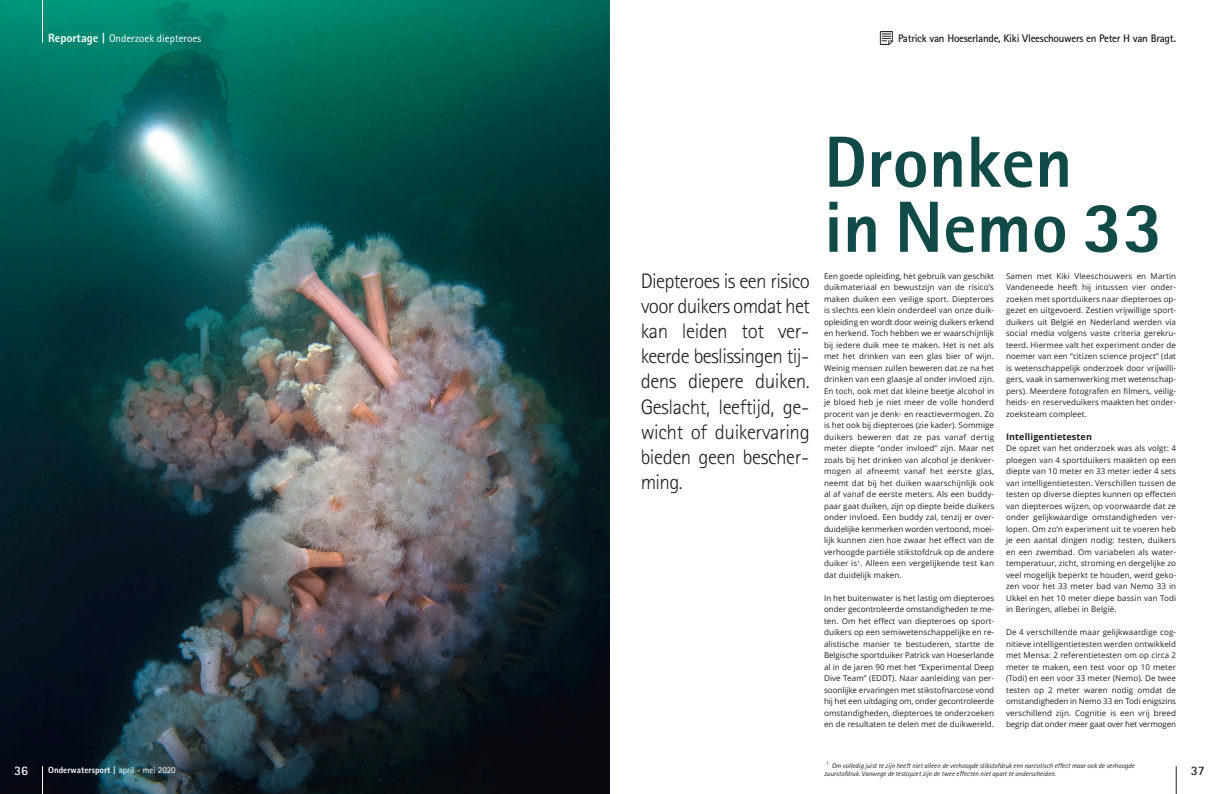
<style>
.page{position:relative;width:1219px;height:794px;background:#fff}
.page>*{position:absolute;margin:0;border:0;box-sizing:border-box;transform-origin:0 0}
.t1{font:800 72.5px/65px "Rotis Sans Serif";color:#104b49}
.t2{font:300 21px/25.2px "Rotis Sans Serif";letter-spacing:-.02em;color:#231f20;text-align:justify}
.t3{font:700 13px "Rotis Sans Serif";color:#fff}
.t4{font:700 13px "Rotis Sans Serif";color:#231f20}
.t5{font:700 11px "Rotis Sans Serif";letter-spacing:-.025em;color:#231f20}
.t6{font:11px "Rotis Sans Serif";color:#fff}
.t7{font:800 9px "Rotis Sans Serif";color:#fff}
.t8{font:700 9px "Open Sans";letter-spacing:.015em;color:#231f20}
.t9{font:8px/11.5px "Open Sans";letter-spacing:.01em;color:#231f20;text-align:justify}
.t10{font:italic 7px/8.5px "Rotis Sans Serif";color:#231f20}
.s1{font-weight:800;font-size:12px}
.s2{font-weight:400}
</style>
<div class="page">
<img style="left:0;top:0;width:609px;height:794px">
<hr style="left:42px;top:0;width:1px;height:43px;background:#fff">
<svg style="left:1176px;top:766px;width:1px;height:28px"></svg>
<img style="left:880px;top:31px;width:13px;height:14px">
<svg style="left:42px;top:766px;width:1px;height:28px"></svg>
<h3 class="t6" style="left:48px;top:32px;width:155px"><span class="s1">Reportage |</span> Onderzoek diepteroes</h3>
<h3 class="t5" style="left:898px;top:32px;width:279px">Patrick van Hoeserlande, Kiki Vleeschouwers en Peter H van Bragt.</h3>
<h2 class="t2" style="left:641px;top:268px;width:171px">Diepteroes is een risico voor duikers omdat het kan leiden tot ver&shy;keerde beslissingen tij&shy;dens diepere duiken.<br>Geslacht, leeftijd, ge&shy;wicht of duikervaring bieden geen bescher&shy;ming.</h2>
<h1 class="t1" style="left:824px;top:129px;width:340px">Dronken<br>in Nemo 33</h1>
<p class="t9" style="left:824px;top:270px;width:172px">Een goede opleiding, het gebruik van geschikt duikmateriaal en bewustzijn van de risico’s maken duiken een veilige sport. Diepteroes is slechts een klein onderdeel van onze duik - opleiding en wordt door weinig duikers erkend en herkend. Toch hebben we er waarschijnlijk bij iedere duik mee te maken. Het is net als met het drinken van een glas bier of wijn.<br>Weinig mensen zullen beweren dat ze na het drinken van een glaasje al onder invloed zijn.<br>En toch, ook met dat kleine beetje alcohol in je bloed heb je niet meer de volle honderd procent van je denk- en reactievermogen. Zo is het ook bij diepteroes (zie kader). Sommige duikers beweren dat ze pas vanaf dertig meter diepte “onder invloed” zijn. Maar net zoals bij het drinken van alcohol je denkver&shy;mogen al afneemt vanaf het eerste glas, neemt dat bij het duiken waarschijnlijk ook al af vanaf de eerste meters. Als een buddy&shy;paar gaat duiken, zijn op diepte beide duikers onder invloed. Een buddy zal, tenzij er over&shy;duidelijke kenmerken worden vertoond, moei&shy;lijk kunnen zien hoe zwaar het effect van de verhoogde partiële stikstofdruk op de andere duiker is<sup>1</sup>. Alleen een vergelijkende test kan dat duidelijk maken.</p>
<p class="t9" style="left:824px;top:592px;width:172px">In het buitenwater is het lastig om diepteroes onder gecontroleerde omstandigheden te me&shy;ten. Om het effect van diepteroes op sport&shy;duikers op een semiwetenschappelijke en re&shy;alistische manier te bestuderen, startte de Belgische sportduiker Patrick van Hoeserlande al in de jaren 90 met het “Experimental Deep Dive Team” (EDDT). Naar aanleiding van per&shy;soonlijke ervaringen met stikstofnarcose vond hij het een uitdaging om, onder gecontroleerde omstandigheden, diepteroes te onderzoeken en de resultaten te delen met de duikwereld.</p>
<p class="t9" style="left:1006px;top:270px;width:172px">Samen met Kiki Vleeschouwers en Martin Vandeneede heeft hij intussen vier onder&shy;zoeken met sportduikers naar diepteroes op&shy;gezet en uitgevoerd. Zestien vrijwillige sport&shy;duikers uit België en Nederland werden via social media volgens vaste criteria gerekru&shy;teerd. Hiermee valt het experiment onder de noemer van een “citizen science project” (dat is wetenschappelijk onderzoek door vrijwilli&shy;gers, vaak in samenwerking met wetenschap&shy;pers). Meerdere fotografen en filmers, veilig&shy;heids- en reserveduikers maakten het onder&shy;zoeksteam compleet.</p>
<p class="t8" style="left:1006px;top:430px;width:87px">Intelligentietesten</p>
<p class="t9" style="left:1006px;top:442px;width:172px">De opzet van het onderzoek was als volgt: 4 ploegen van 4 sportduikers maakten op een diepte van 10 meter en 33 meter ieder 4 sets van intelligentietesten. Verschillen tussen de testen op diverse dieptes kunnen op effecten van diepteroes wijzen, op voorwaarde dat ze onder gelijkwaardige omstandigheden ver&shy;lopen. Om zo’n experiment uit te voeren heb je een aantal dingen nodig: testen, duikers en een zwembad. Om variabelen als water&shy;temperatuur, zicht, stroming en dergelijke zo veel mogelijk beperkt te houden, werd geko&shy;zen voor het 33 meter bad van Nemo 33 in Ukkel en het 10 meter diepe bassin van Todi in Beringen, allebei in België.</p>
<p class="t9" style="left:1006px;top:626px;width:172px">De 4 verschillende maar gelijkwaardige cog&shy;nitieve intelligentietesten werden ontwikkeld met Mensa: 2 referentietesten om op circa 2 meter te maken, een test voor op 10 meter (Todi) en een voor 33 meter (Nemo). De twee testen op 2 meter waren nodig omdat de omstandigheden in Nemo 33 en Todi enigszins verschillend zijn. Cognitie is een vrij breed begrip dat onder meer gaat over het vermogen</p>
<p class="t10" style="left:824px;top:761px;width:312px;text-indent:2px"><sup>1</sup> Om volledig juist te zijn heeft niet alleen de verhoogde stikstofdruk een narcotisch effect maar ook de verhoogde zuurstofdruk. Vanwege de testopzet zijn de twee effecten niet apart te onderscheiden.</p>
<p class="t7" style="left:48px;top:764px;width:129px">Onderwatersport | <span class="s2">april - mei 2020</span></p>
<h3 class="t3" style="left:14px;top:762px;width:15px">36</h3>
<h3 class="t4" style="left:1191px;top:762px;width:15px">37</h3>
</div>
